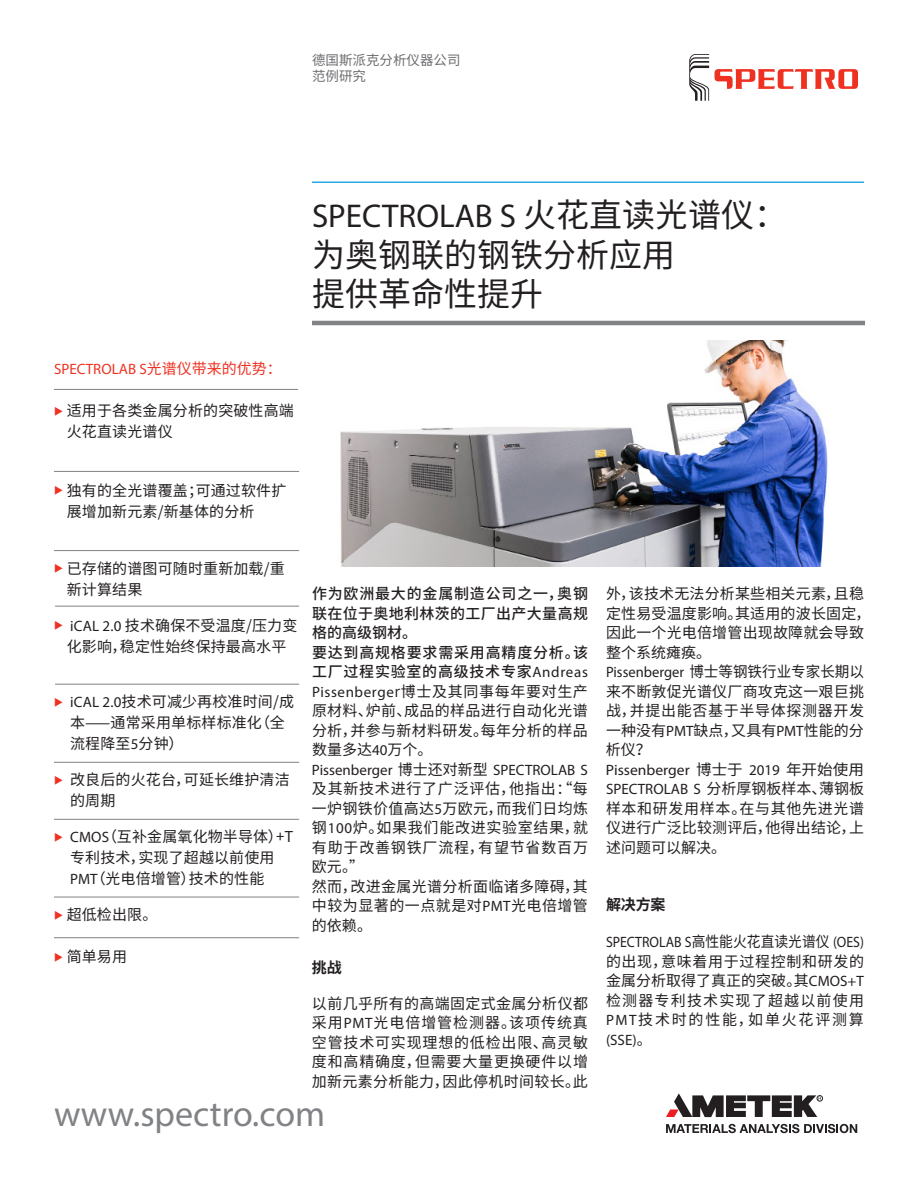
<style>
.page{position:relative;width:918px;height:1188px;background:#fff}
.page>*{position:absolute;margin:0;border:0;box-sizing:border-box;transform-origin:0 0}
.t1{font:36px "Myriad Pro";color:#808285}
.t2{font:33px "Myriad Pro";color:#231f20}
.t3{font:33px/39.6px "Source Han Sans CN";color:#231f20}
.t4{font:15px/19.5px "Source Han Sans CN";letter-spacing:.01em;color:#231f20}
.t5{font:500 15px/19.5px "Source Han Sans CN";letter-spacing:.05em;color:#231f20}
.t6{font:15px/19.5px "Source Han Sans CN";letter-spacing:.035em;color:#231f20}
.t7{font:15px "Myriad Pro";color:#231f20}
.t8{font:15px/19.5px "Myriad Pro";color:#231f20;scale:1.04 1}
.t9{font:15px "Myriad Pro";color:#231f20;scale:.92 1}
.t10{font:15px "Myriad Pro";color:#ef3122}
.t11{font:700 15px "Source Han Sans CN";letter-spacing:-.01em;color:#231f20}
.t12{font:13.5px/16.2px "Source Han Sans CN";color:#6c6d70}
.s1{font-family:"Source Han Sans CN"}
.s2{color:#ef3122}
.s3{font-family:"Myriad Pro"}
.s4{font-family:"Myriad Pro";font-weight:400}
.s5{font-weight:400}
</style>
<div class="page">
<svg style="left:689px;top:54px;width:20px;height:47px"></svg>
<svg style="left:715px;top:69px;width:143px;height:20px"></svg>
<svg style="left:666px;top:1124px;width:191px;height:9px"></svg>
<svg style="left:666px;top:1093px;width:157px;height:24px"></svg>
<hr style="left:312px;top:321px;width:553px;height:4px;background:#808285">
<hr style="left:312px;top:182px;width:552px;height:1px;background:#27a8e0">
<hr style="left:54px;top:389px;width:244px;height:1px;background:#808285">
<hr style="left:54px;top:471px;width:245px;height:1px;background:#808285">
<hr style="left:54px;top:897px;width:245px;height:1px;background:#808285">
<hr style="left:54px;top:550px;width:245px;height:1px;background:#808285">
<hr style="left:55px;top:606px;width:244px;height:1px;background:#808285">
<hr style="left:55px;top:684px;width:244px;height:1px;background:#808285">
<hr style="left:54px;top:937px;width:245px;height:1px;background:#808285">
<img style="left:340px;top:340px;width:488px;height:227px">
<hr style="left:54px;top:819px;width:245px;height:1px;background:#808285">
<hr style="left:54px;top:762px;width:245px;height:1px;background:#808285">
<p class="t12" style="left:312px;top:52px;width:150px">德国斯派克分析仪器公司范例研究</p>
<h2 class="t2" style="left:312px;top:196px;width:477px">SPECTROLAB S <span class="s1">火花直读光谱仪：</span></h2>
<h2 class="t3" style="left:312px;top:236px;width:364px">为奥钢联的钢铁分析应用提供革命性提升</h2>
<p class="t10" style="left:54px;top:360px;width:229px">SPECTROLAB S<span class="s1">光谱仪带来的优势：</span></p>
<p class="t4" style="left:67px;top:401px;width:229px;line-height:21px;text-indent:-13px"><span class="s2">◆</span> 适用于各类金属分析的突破性高端火花直读光谱仪</p>
<p class="t4" style="left:67px;top:480px;width:221px;line-height:21px;text-indent:-13px"><span class="s2">◆</span> 独有的全光谱覆盖；可通过软件扩展增加新元素/新基体的分析</p>
<p class="t4" style="left:67px;top:558px;width:219px;line-height:21px;text-indent:-13px"><span class="s2">◆</span> 已存储的谱图可随时重新加载/重新计算结果</p>
<p class="t4" style="left:54px;top:615px;width:245px;line-height:21px;text-align:center"><span class="s2">◆</span> <span class="s3">iCAL 2.0</span> 技术确保不受温度/压力变化影响，稳定性始终保持最高水平</p>
<p class="t4" style="left:70px;top:692px;width:225px;line-height:21px;text-indent:-16px"><span class="s2">◆</span> <span class="s3">iCAL 2.0</span>技术可减少再校准时间/成本——通常采用单标样标准化（全流程降至<span class="s3">5</span>分钟）</p>
<p class="t4" style="left:70px;top:770px;width:221px;line-height:21px;text-indent:-16px"><span class="s2">◆</span> 改良后的火花台，可延长维护清洁的周期</p>
<p class="t4" style="left:70px;top:827px;width:225px;line-height:21px;text-indent:-16px"><span class="s2">◆</span> <span class="s3">CMOS</span>（互补金属氧化物半导体）+T专利技术，实现了超越以前使用<br><span class="s3">PMT</span>（光电倍增管）技术的性能</p>
<p class="t4" style="left:54px;top:905px;width:105px"><span class="s2">◆</span> 超低检出限。</p>
<p class="t4" style="left:54px;top:947px;width:75px"><span class="s2">◆</span> 简单易用</p>
<p class="t5" style="left:312px;top:584px;width:278px">作为欧洲最大的金属制造公司之一，奥钢联在位于奥地利林茨的工厂出产大量高规格的高级钢材。<br>要达到高规格要求需采用高精度分析。该工厂过程实验室的高级技术专家<span class="s4">Andreas<br>Pissenberge</span><span class="s5">r</span><span class="s5">博士及其同事每年要对生产原材料、炉前、成品的样品进行自动化光谱分析，并参与新材料研发。每年分析的样品数量多达</span><span class="s4">40</span><span class="s5">万个。</span></p>
<p class="t7" style="left:312px;top:760px;width:278px">Pissenberger <span class="s1">博士还对新型</span> SPECTROLAB S</p>
<p class="t6" style="left:312px;top:779px;width:278px">及其新技术进行了广泛评估，他指出：“每一炉钢铁价值高达<span class="s3">5</span>万欧元，而我们日均炼钢<span class="s3">100</span>炉。如果我们能改进实验室结果，就有助于改善钢铁厂流程，有望节省数百万欧元。”<br>然而，改进金属光谱分析面临诸多障碍，其中较为显著的一点就是对<span class="s3">PMT</span>光电倍增管的依赖。</p>
<p class="t11" style="left:312px;top:959px;width:31px">挑战</p>
<p class="t4" style="left:312px;top:994px;width:278px;text-align:justify">以前几乎所有的高端固定式金属分析仪都采用<span class="s3">PMT</span>光电倍增管检测器。该项传统真空管技术可实现理想的低检出限、高灵敏度和高精确度，但需要大量更换硬件以增加新元素分析能力，因此停机时间较长。此</p>
<p class="t4" style="left:606px;top:584px;width:266px">外，该技术无法分析某些相关元素，且稳定性易受温度影响。其适用的波长固定，因此一个光电倍增管出现故障就会导致整个系统瘫痪。</p>
<p class="t7" style="left:606px;top:663px;width:259px">Pissenberger <span class="s1">博士等钢铁行业专家长期以</span></p>
<p class="t4" style="left:606px;top:682px;width:260px;text-align:justify">来不断敦促光谱仪厂商攻克这一艰巨挑战，并提出能否基于半导体探测器开发一种没有<span class="s3">PMT</span>缺点，又具有<span class="s3">PMT</span>性能的分析仪？</p>
<p class="t8" style="left:606px;top:760px;width:250px">Pissenberger <span class="s1">博士于</span> 2019 <span class="s1">年开始使用<br></span>SPECTROLAB S <span class="s1">分析厚钢板样本、薄钢板</span></p>
<p class="t4" style="left:606px;top:799px;width:260px;text-align:justify">样本和研发用样本。在与其他先进光谱仪进行广泛比较测评后，他得出结论，上述问题可以解决。</p>
<p class="t11" style="left:606px;top:896px;width:61px">解决方案</p>
<p class="t9" style="left:606px;top:933px;width:282px">SPECTROLAB S<span class="s1">高性能火花直读光谱仪</span> (OES)</p>
<p class="t4" style="left:606px;top:952px;width:260px;text-align:justify">的出现，意味着用于过程控制和研发的金属分析取得了真正的突破。其<span class="s3">CMOS+T</span>检测器专利技术实现了超越以前使用<span class="s3">PMT</span>技术时的性能，如单火花评测算</p>
<p class="t7" style="left:606px;top:1030px;width:47px">(SSE)<span class="s1">。</span></p>
<h1 class="t1" style="left:54px;top:1092px;width:273px">www.spectro.com</h1>
</div>
